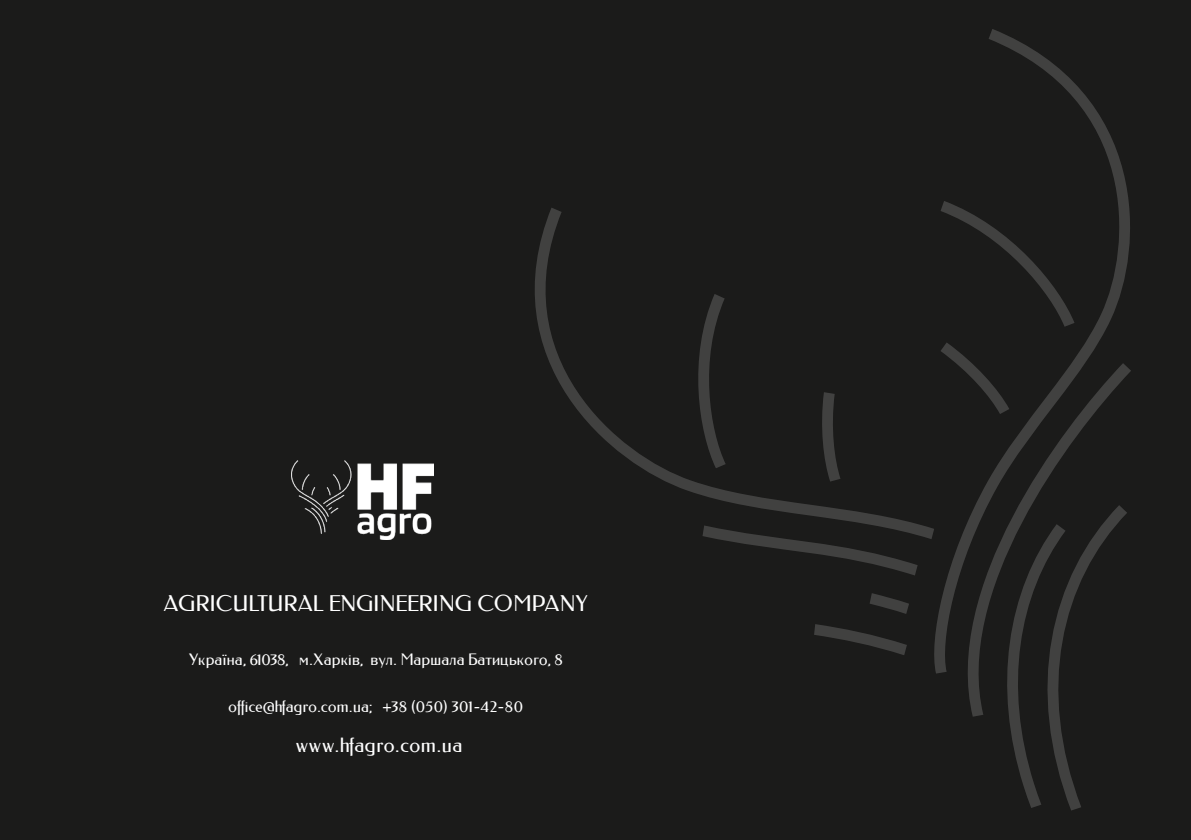
<style>
.page{position:relative;width:1191px;height:840px;background:#fff}
.page>*{position:absolute;margin:0;border:0;box-sizing:border-box;transform-origin:0 0}
.t1{font:22px "Federo";color:#fff}
.t2{font:20px "Federo";color:#fff}
.t3{font:16px "Federo";letter-spacing:-.015em;color:#fff}
</style>
<div class="page">
<div style="left:0;top:0;width:1191px;height:839px;background:#1b1b1a"></div>
<img style="left:291px;top:460px;width:142px;height:79px">
<svg style="left:535px;top:29px;width:596px;height:782px"></svg>
<h1 class="t1" style="left:163px;top:589px;width:426px">AGRICULTURAL ENGINEERING COMPANY</h1>
<p class="t3" style="left:189px;top:649px;width:375px">Україна, 61038, м.Харків, вул. Маршала Батицького, 8</p>
<p class="t3" style="left:228px;top:696px;width:296px">office@hfagro.com.ua; +38 (050) 301-42-80</p>
<p class="t2" style="left:295px;top:733px;width:169px">www.hfagro.com.ua</p>
</div>
